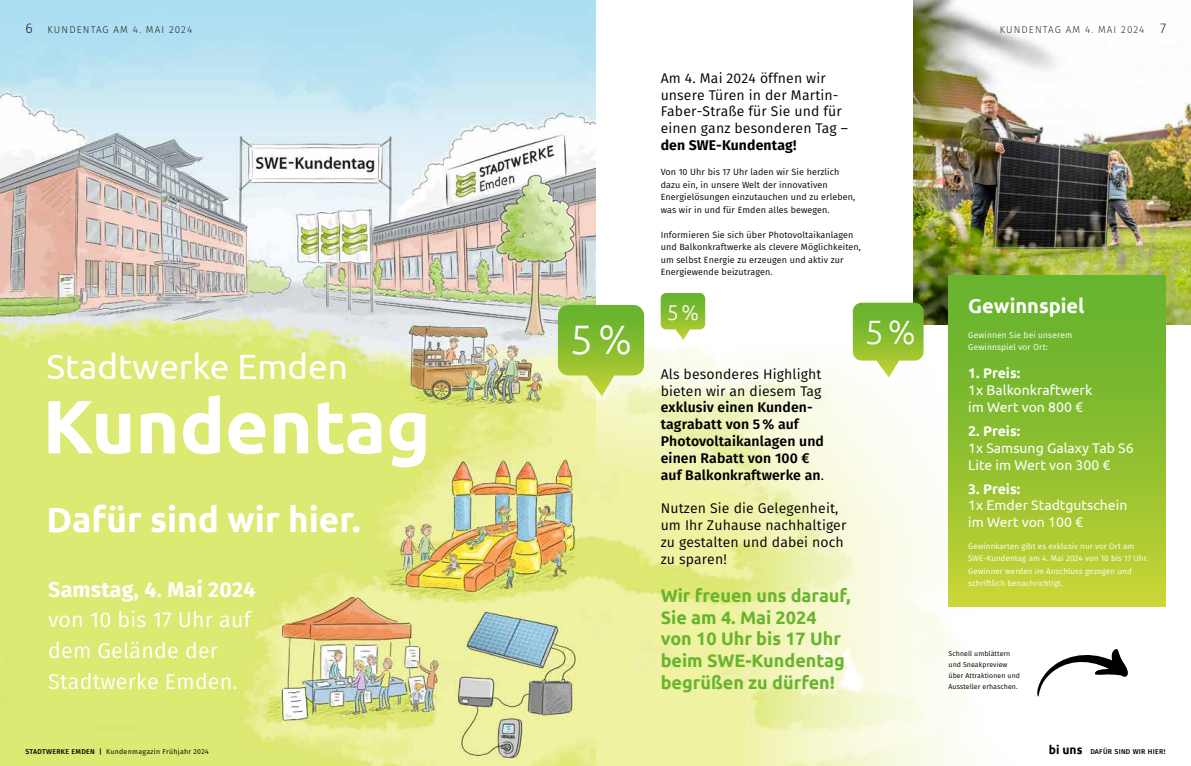
<style>
.page{position:relative;width:1191px;height:766px;background:#fff}
.page>*{position:absolute;margin:0;border:0;box-sizing:border-box;transform-origin:0 0}
.t1{font:700 75px "Ubuntu";color:#fff}
.t2{font:300 41.1px "Ubuntu";color:#fff}
.t3{font:700 35px "Ubuntu";color:#fff}
.t4{font:35px "Ubuntu";color:#fff}
.t5{font:300 33.7px "Ubuntu";color:#fff}
.t6{font:21.4px/30.6px "Fira Sans";letter-spacing:.01em;color:#fff}
.t7{font:700 21.4px "Fira Sans";letter-spacing:.01em;color:#fff}
.t8{font:300 21.2px "Ubuntu";color:#fff}
.t9{font:700 20px "Ubuntu";color:#fff}
.t10{font:700 18px/21.6px "Ubuntu";color:#69b42e}
.t11{font:14px/16.8px "Fira Sans";letter-spacing:.01em;color:#000}
.t12{font:14px/16.8px "Ubuntu";color:#fff}
.t13{font:600 14px/16.8px "Fira Sans";letter-spacing:.01em;color:#000}
.t14{font:700 14px "Ubuntu";color:#fff}
.t15{font:700 14px "Fira Sans";letter-spacing:.01em;color:#000}
.t16{font:700 12px "Ubuntu";color:#000}
.t17{font:200 10px "Fira Sans";letter-spacing:.11em;color:#000}
.t18{font:9px/12.5px "Fira Sans";letter-spacing:.01em;color:#000}
.t19{font:8.5px/12px "Fira Sans";letter-spacing:.01em;color:#fff}
.t20{font:8px/12.5px "Fira Sans";letter-spacing:.01em;color:#fff}
.t21{font:7px/11px "Fira Sans";letter-spacing:.01em;color:#000}
.t22{font:7px "Fira Sans";letter-spacing:.04em;color:#000}
.t23{font:500 7px "Fira Sans";letter-spacing:.04em;color:#000}
.s1{font-size:14px}
.s2{font-weight:500}
.s3{font-weight:400}
</style>
<div class="page">
<div style="left:595px;top:584px;width:142px;height:181px;background:#eff2a1"></div>
<svg style="left:737px;top:584px;width:323px;height:181px"></svg>
<svg style="left:595px;top:148px;width:571px;height:436px"></svg>
<img style="left:913px;top:0;width:278px;height:325px">
<img style="left:0;top:0;width:595px;height:765px">
<div style="left:948px;top:275px;width:217px;height:331px;background:linear-gradient(to bottom,#5bae2c,#c4d234)"></div>
<svg style="left:1035px;top:647px;width:93px;height:49px"></svg>
<svg style="left:852px;top:302px;width:71px;height:75px"></svg>
<svg style="left:660px;top:293px;width:45px;height:47px"></svg>
<svg style="left:558px;top:305px;width:86px;height:91px"></svg>
<p class="t17" style="left:26px;top:22px;width:168px"><span class="s1">6</span> KUNDENTAG AM 4. MAI 2024</p>
<h3 class="t4" style="left:46px;top:345px;width:303px">Stadtwerke Emden</h3>
<h1 class="t1" style="left:43px;top:381px;width:390px">Kundentag</h1>
<h3 class="t3" style="left:46px;top:498px;width:316px">Dafür sind wir hier.</h3>
<h3 class="t7" style="left:48px;top:571px;width:209px">Samstag, 4. Mai 2024</h3>
<h3 class="t6" style="left:48px;top:604px;width:204px">von 10 bis 17 Uhr auf dem Gelände der<br>Stadtwerke Emden.</h3>
<p class="t22" style="left:26px;top:746px;width:185px"><span class="s2">STADTWERKE EMDEN |</span> Kundenmagazin Frühjahr 2024</p>
<h2 class="t2" style="left:570px;top:314px;width:64px">5%</h2>
<h3 class="t11" style="left:660px;top:69px;width:189px">Am 4. Mai 2024 öffnen wir unsere Türen in der Martin-<br>Faber-Straße für Sie und für einen ganz besonderen Tag –</h3>
<h3 class="t15" style="left:660px;top:133px;width:137px">den SWE-Kundentag!</h3>
<p class="t18" style="left:660px;top:165px;width:196px">Von 10 Uhr bis 17 Uhr laden wir Sie herzlich dazu ein, in unsere Welt der innovativen Energielösungen einzutauchen und zu erleben, was wir in und für Emden alles bewegen.</p>
<p class="t18" style="left:660px;top:228px;width:202px">Informieren Sie sich über Photovoltaikanlagen und Balkonkraftwerke als clevere Möglichkeiten, um selbst Energie zu erzeugen und aktiv zur Energiewende beizutragen.</p>
<h3 class="t8" style="left:666px;top:299px;width:34px">5%</h3>
<h3 class="t11" style="left:660px;top:365px;width:162px">Als besonderes Highlight bieten wir an diesem Tag</h3>
<h3 class="t13" style="left:660px;top:398px;width:165px">exklusiv einen Kunden&shy;tagrabatt von 5 % auf<br>Photovoltaikanlagen und einen Rabatt von 100 € auf Balkonkraftwerke an<span class="s3">.</span></h3>
<h3 class="t11" style="left:660px;top:499px;width:187px">Nutzen Sie die Gelegenheit, um Ihr Zuhause nachhaltiger zu gestalten und dabei noch zu sparen!</h3>
<h3 class="t10" style="left:660px;top:584px;width:191px">Wir freuen uns darauf,<br>Sie am 4. Mai 2024 von 10 Uhr bis 17 Uhr beim SWE-Kundentag begrüßen zu dürfen!</h3>
<h3 class="t5" style="left:864px;top:312px;width:53px">5%</h3>
<p class="t17" style="left:999px;top:22px;width:168px">KUNDENTAG AM 4. MAI 2024 <span class="s1">7</span></p>
<h3 class="t9" style="left:968px;top:294px;width:118px">Gewinnspiel</h3>
<p class="t19" style="left:968px;top:328px;width:106px">Gewinnen Sie bei unserem<br>Gewinnspiel vor Ort:</p>
<h3 class="t14" style="left:968px;top:365px;width:53px">1. Preis:</h3>
<h3 class="t12" style="left:968px;top:381px;width:126px">1x Balkonkraftwerk im Wert von 800 €</h3>
<h3 class="t14" style="left:968px;top:422px;width:53px">2. Preis:</h3>
<h3 class="t12" style="left:968px;top:439px;width:167px">1x Samsung Galaxy Tab S6<br>Lite im Wert von 300 €</h3>
<h3 class="t14" style="left:968px;top:480px;width:53px">3. Preis:</h3>
<h3 class="t12" style="left:968px;top:496px;width:161px">1x Emder Stadtgutschein im Wert von 100 €</h3>
<p class="t20" style="left:968px;top:539px;width:181px">Gewinnkarten gibt es exklusiv nur vor Ort am SWE-Kundentag am 4. Mai 2024 von 10 bis 17 Uhr.<br>Gewinner werden im Anschluss gezogen und schriftlich benachrichtigt.</p>
<p class="t21" style="left:948px;top:647px;width:73px">Schnell umblättern und Sneakpreview über Attraktionen und<br>Aussteller erhaschen.</p>
<h3 class="t16" style="left:1049px;top:742px;width:35px">bi uns</h3>
<p class="t23" style="left:1090px;top:745px;width:77px">DAFÜR SIND WIR HIER!</p>
</div>
